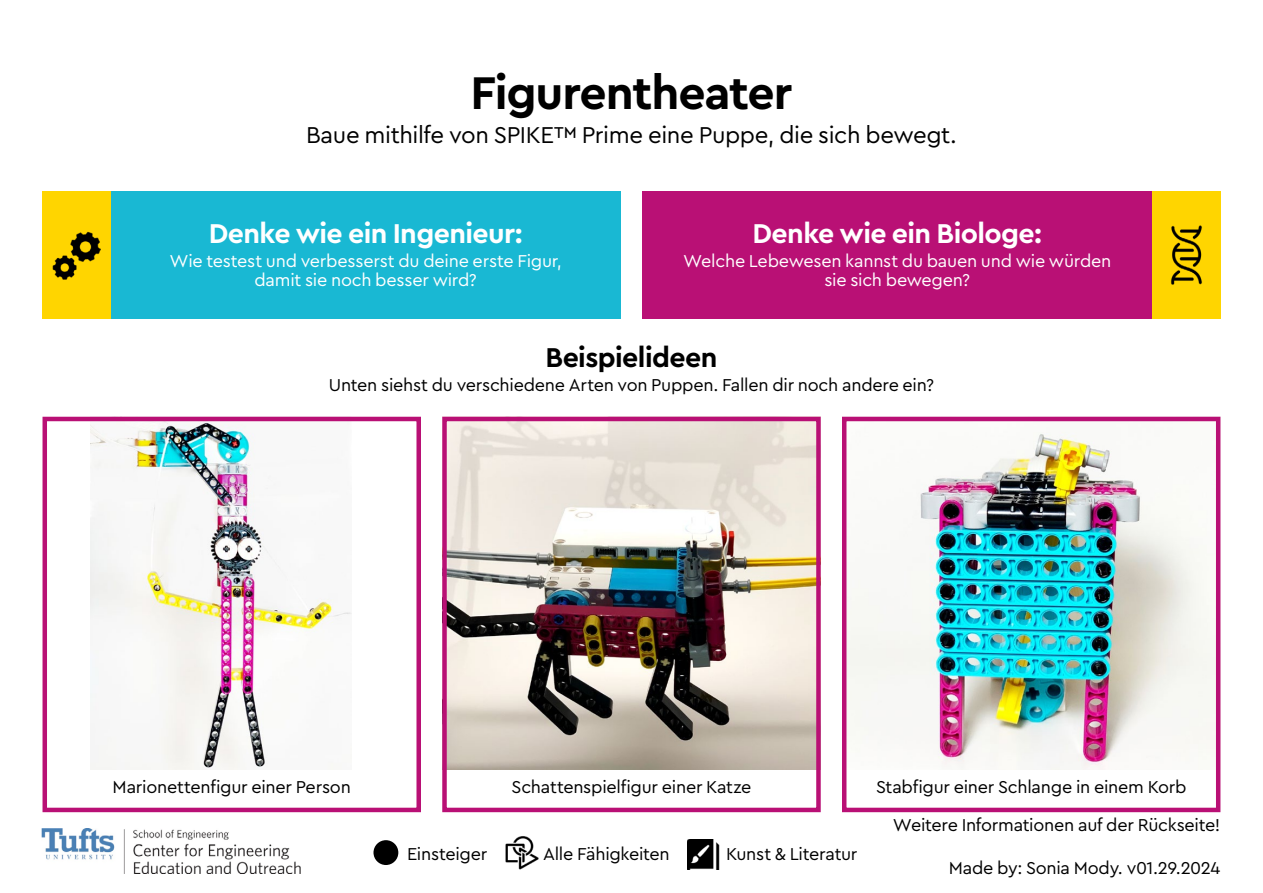
<style>
.page{position:relative;width:1263px;height:893px;background:#fff}
.page>*{position:absolute;margin:0;border:0;box-sizing:border-box;transform-origin:0 0}
.t1{font:700 48px "Cera Pro";letter-spacing:-.025em;color:#000}
.t2{font:700 28.5px "Cera Pro";letter-spacing:-.02em;color:#fff}
.t3{font:700 28.5px "Cera Pro";letter-spacing:-.02em;color:#000}
.t4{font:24px "Cera Pro";letter-spacing:-.015em;color:#000}
.t5{font:18px "Cera Pro";letter-spacing:-.015em;color:#000}
.t6{font:18px/19.5px "Cera Pro";letter-spacing:-.015em;color:#fff;text-align:center}
</style>
<div class="page">
<div style="left:111px;top:191px;width:510px;height:128px;background:#19b8d3"></div>
<img style="left:91px;top:422px;width:260px;height:348px">
<div style="left:43px;top:417px;width:378px;height:395px;border:4px solid #b91075"></div>
<img style="left:447px;top:422px;width:369px;height:348px">
<div style="left:442px;top:417px;width:379px;height:395px;border:4px solid #b91075"></div>
<img style="left:847px;top:432px;width:368px;height:338px">
<div style="left:842px;top:417px;width:378px;height:395px;border:4px solid #b91075"></div>
<div style="left:642px;top:191px;width:510px;height:128px;background:#b91075"></div>
<div style="left:43px;top:191px;width:68px;height:128px;background:#ffd500"></div>
<img style="left:53px;top:231px;width:47px;height:48px">
<div style="left:1152px;top:191px;width:68px;height:128px;background:#ffd500"></div>
<img style="left:1171px;top:225px;width:31px;height:60px">
<img style="left:41px;top:829px;width:260px;height:45px">
<div style="left:373px;top:840px;width:25px;height:25px;background:#000;border-radius:50%"></div>
<img style="left:505px;top:836px;width:34px;height:34px">
<img style="left:688px;top:840px;width:32px;height:30px">
<h1 class="t1" style="left:470px;top:61px;width:324px">Figurentheater</h1>
<h3 class="t4" style="left:306px;top:119px;width:652px">Baue mithilfe von SPIKE™ Prime eine Puppe, die sich bewegt.</h3>
<h2 class="t2" style="left:209px;top:214px;width:315px">Denke wie ein Ingenieur:</h2>
<p class="t6" style="left:169px;top:250px;width:394px">Wie testest und verbesserst du deine erste Figur, damit sie noch besser wird?</p>
<h2 class="t2" style="left:752px;top:214px;width:291px">Denke wie ein Biologe:</h2>
<p class="t6" style="left:683px;top:250px;width:430px">Welche Lebewesen kannst du bauen und wie würden sie sich bewegen?</p>
<h2 class="t3" style="left:545px;top:339px;width:174px">Beispielideen</h2>
<p class="t5" style="left:329px;top:373px;width:607px">Unten siehst du verschiedene Arten von Puppen. Fallen dir noch andere ein?</p>
<p class="t5" style="left:113px;top:775px;width:240px">Marionettenfigur einer Person</p>
<p class="t5" style="left:512px;top:775px;width:241px">Schattenspielfigur einer Katze</p>
<p class="t5" style="left:876px;top:775px;width:312px">Stabfigur einer Schlange in einem Korb</p>
<p class="t5" style="left:407px;top:842px;width:82px">Einsteiger</p>
<p class="t5" style="left:543px;top:842px;width:128px">Alle Fähigkeiten</p>
<p class="t5" style="left:726px;top:842px;width:133px">Kunst &amp; Literatur</p>
<p class="t5" style="left:893px;top:813px;width:329px">Weitere Informationen auf der Rückseite!</p>
<p class="t5" style="left:949px;top:856px;width:273px">Made by: Sonia Mody. v01.29.2024</p>
</div>
